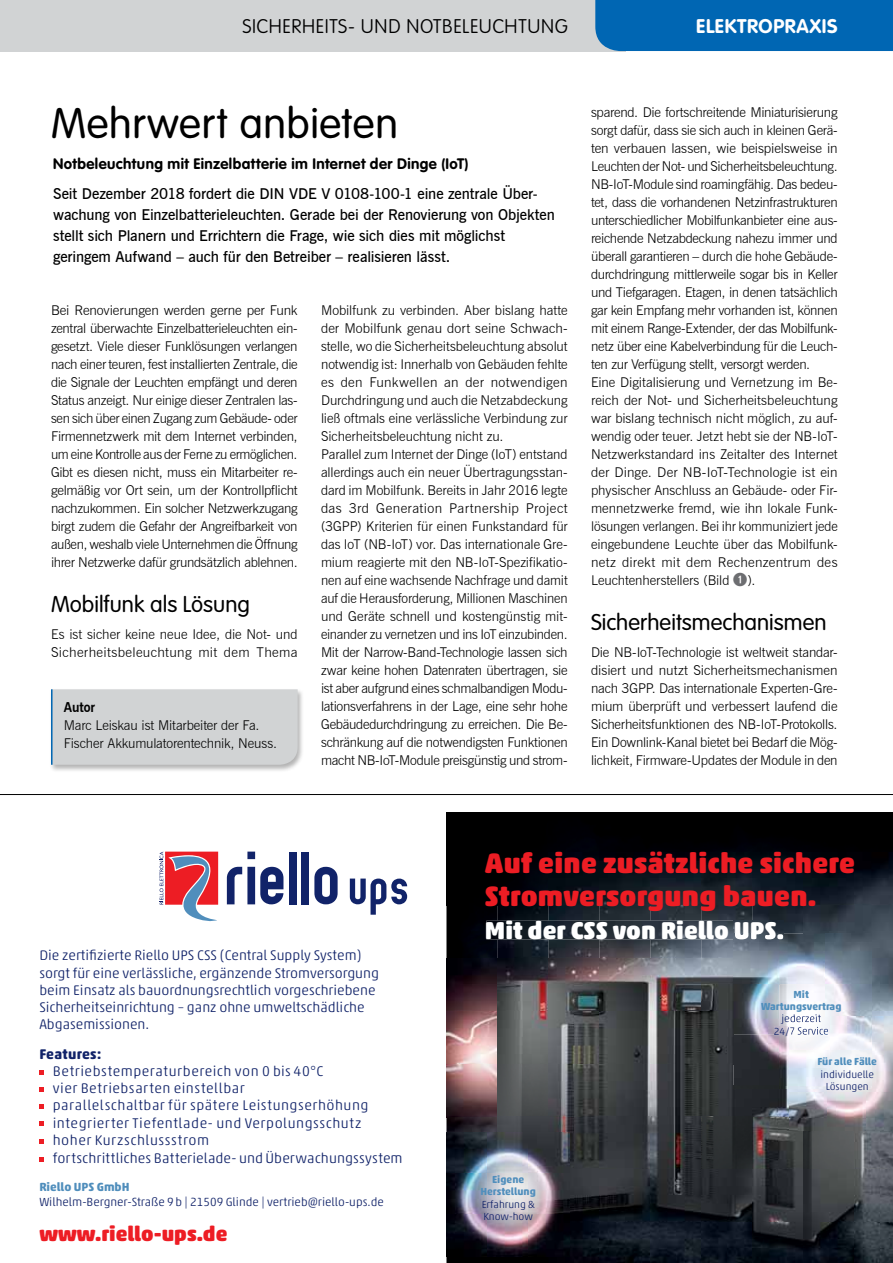
<style>
.page{position:relative;width:893px;height:1263px;background:#fff}
.page>*{position:absolute;margin:0;border:0;box-sizing:border-box;transform-origin:0 0}
.t1{font:300 42px "VAG Rounded Std";letter-spacing:.015em;color:#000}
.t2{font:900 28.5px/33px "Akko Rounded Pro";letter-spacing:.01em;color:#ed1d24}
.t3{font:900 24.75px "Akko Rounded Pro";color:#fff}
.t4{font:300 22.5px "VAG Rounded Std";color:#000}
.t5{font:900 21px "Akko Rounded Pro";color:#ed1d24}
.t6{font:100 19.5px "VAG Rounded Std";letter-spacing:.035em;color:#000}
.t7{font:700 19.5px "VAG Rounded Std";letter-spacing:.035em;color:#fff}
.t8{font:600 15px/21px "News Gothic BT";letter-spacing:-.005em;color:#000}
.t9{font:700 15px "VAG Rounded Std";letter-spacing:.025em;color:#000}
.t10{font:300 14.25px/17.4px "Akko Rounded Pro";letter-spacing:.03em;color:#112369}
.t11{font:300 14.1px/17.2px "Akko Rounded Pro";color:#112369}
.t12{font:300 13.5px/18px "News Gothic BT";letter-spacing:-.01em;color:#000}
.t13{font:300 13.5px/18px "News Gothic BT";letter-spacing:.02em;color:#000}
.t14{font:700 13.5px "News Gothic BT";letter-spacing:-.005em;color:#000}
.t15{font:300 12px "Akko Rounded Pro";color:#112369}
.t16{font:700 12px "Akko Rounded Pro";color:#508ebc}
.t17{font:700 10.35px/11.2px "Akko Rounded Pro";color:#508ebc;text-align:center}
.t18{font:300 10.35px/12.5px "Akko Rounded Pro";color:#112369}
.s1{font-family:"Combi Numerals Ltd";font-weight:400;font-size:18px;color:#6d6e71}
.s2{font-weight:700}
.s3{font-size:14.1px}
</style>
<div class="page">
<div style="left:0;top:0;width:626px;height:51px;background:#d1d3d4"></div>
<div style="left:595px;top:0;width:298px;height:51px;background:#0066b3"></div>
<div style="left:49px;top:688px;width:256px;height:85px;background:#000;opacity:.3"></div>
<div style="left:53px;top:689px;width:245px;height:76px;background:#d1d3d4"></div>
<hr style="left:51px;top:689px;width:2px;height:76px;background:#0066b3">
<img style="left:446px;top:812px;width:447px;height:93px">
<img style="left:446px;top:905px;width:307px;height:53px">
<img style="left:753px;top:905px;width:102px;height:29px">
<img style="left:855px;top:905px;width:38px;height:53px">
<img style="left:446px;top:958px;width:287px;height:106px">
<img style="left:872px;top:958px;width:21px;height:97px">
<img style="left:446px;top:1064px;width:307px;height:53px">
<img style="left:753px;top:1088px;width:36px;height:29px">
<img style="left:446px;top:1117px;width:51px;height:53px">
<img style="left:497px;top:1117px;width:51px;height:15px">
<img style="left:548px;top:1117px;width:256px;height:53px">
<img style="left:804px;top:1131px;width:89px;height:39px">
<img style="left:446px;top:1170px;width:1px;height:53px">
<img style="left:569px;top:1170px;width:324px;height:53px">
<img style="left:446px;top:1223px;width:51px;height:40px">
<img style="left:497px;top:1256px;width:51px;height:7px">
<img style="left:548px;top:1223px;width:345px;height:40px">
<img style="left:486px;top:921px;width:297px;height:18px">
<img style="left:871px;top:934px;width:1px;height:83px">
<img style="left:733px;top:939px;width:46px;height:149px">
<svg style="left:779px;top:1085px;width:10px;height:3px"></svg>
<img style="left:779px;top:934px;width:92px;height:50px">
<img style="left:779px;top:984px;width:46px;height:43px">
<img style="left:825px;top:984px;width:46px;height:33px">
<img style="left:779px;top:1036px;width:10px;height:49px">
<img style="left:733px;top:934px;width:50px;height:5px">
<img style="left:781px;top:1014px;width:40px;height:10px">
<img style="left:775px;top:1027px;width:13px;height:9px">
<img style="left:447px;top:1132px;width:122px;height:124px">
<img style="left:789px;top:1088px;width:78px;height:5px">
<img style="left:867px;top:1055px;width:26px;height:38px">
<img style="left:789px;top:1093px;width:104px;height:38px">
<img style="left:789px;top:1017px;width:83px;height:71px">
<img style="left:830px;top:1051px;width:41px;height:34px">
<img style="left:789px;top:1017px;width:32px;height:7px">
<img style="left:789px;top:1027px;width:39px;height:9px">
<svg style="left:39px;top:1070px;width:5px;height:4px"></svg>
<svg style="left:39px;top:1087px;width:5px;height:5px"></svg>
<svg style="left:39px;top:1104px;width:5px;height:5px"></svg>
<svg style="left:39px;top:1121px;width:5px;height:5px"></svg>
<svg style="left:39px;top:1139px;width:5px;height:4px"></svg>
<svg style="left:39px;top:1157px;width:5px;height:4px"></svg>
<svg style="left:350px;top:878px;width:57px;height:37px"></svg>
<svg style="left:227px;top:852px;width:56px;height:52px"></svg>
<div style="left:289px;top:852px;width:7px;height:52px;background:#112369"></div>
<div style="left:302px;top:852px;width:7px;height:52px;background:#112369"></div>
<svg style="left:314px;top:867px;width:24px;height:37px"></svg>
<svg style="left:160px;top:851px;width:59px;height:71px"></svg>
<hr style="left:0;top:794px;width:893px;height:1px;background:#000">
<h3 class="t6" style="left:242px;top:15px;width:327px">SICHERHEITS- UND NOTBELEUCHTUNG</h3>
<h3 class="t7" style="left:696px;top:15px;width:143px">Elektropraxis</h3>
<h1 class="t1" style="left:51px;top:100px;width:348px">Mehrwert anbieten</h1>
<p class="t9" style="left:53px;top:155px;width:417px">Notbeleuchtung mit Einzelbatterie im Internet der Dinge (IoT)</p>
<p class="t8" style="left:53px;top:183px;width:503px">Seit Dezember 2018 fordert die DIN VDE V 0108-100-1 eine zentrale Über&shy;wachung von Einzelbatterieleuchten. Gerade bei der Renovierung von Objekten stellt sich Planern und Errichtern die Frage, wie sich dies mit möglichst geringem Aufwand – auch für den Betreiber – realisieren lässt.</p>
<p class="t12" style="left:51px;top:301px;width:248px;text-align:justify">Bei Renovierungen werden gerne per Funk zentral überwachte Einzelbatterieleuchten ein&shy;gesetzt. Viele dieser Funklösungen verlangen nach einer teuren, fest installierten Zentrale, die die Signale der Leuchten empfängt und deren Status anzeigt. Nur einige dieser Zentralen las&shy;sen sich über einen Zugang zum Gebäude- oder Firmennetzwerk mit dem Internet verbinden, um eine Kontrolle aus der Ferne zu ermöglichen.<br>Gibt es diesen nicht, muss ein Mitarbeiter re&shy;gelmäßig vor Ort sein, um der Kontrollpflicht nachzukommen. Ein solcher Netzwerkzugang birgt zudem die Gefahr der Angreifbarkeit von außen, weshalb viele Unternehmen die Öffnung ihrer Netzwerke dafür grundsätzlich ablehnen.</p>
<h3 class="t4" style="left:51px;top:591px;width:200px">Mobilfunk als Lösung</h3>
<p class="t13" style="left:51px;top:625px;width:248px">Es ist sicher keine neue Idee, die Not- und<br>Sicherheitsbeleuchtung mit dem Thema</p>
<p class="t14" style="left:64px;top:699px;width:33px">Autor</p>
<p class="t12" style="left:64px;top:716px;width:215px">Marc Leiskau ist Mitarbeiter der Fa.<br>Fischer Akkumulatorentechnik, Neuss.</p>
<p class="t12" style="left:321px;top:301px;width:248px">Mobilfunk zu verbinden. Aber bislang hatte der Mobilfunk genau dort seine Schwach&shy;stelle, wo die Sicherheitsbeleuchtung absolut notwendig ist: Innerhalb von Gebäuden fehlte es den Funkwellen an der notwendigen Durchdringung und auch die Netzabdeckung ließ oftmals eine verlässliche Verbindung zur Sicherheitsbeleuchtung nicht zu.<br>Parallel zum Internet der Dinge (IoT) entstand allerdings auch ein neuer Übertragungsstan&shy;dard im Mobilfunk. Bereits in Jahr 2016 legte das 3rd Generation Partnership Project (3GPP) Kriterien für einen Funkstandard für das IoT (NB-IoT) vor. Das internationale Gre&shy;mium reagierte mit den NB-IoT-Spezifikatio&shy;nen auf eine wachsende Nachfrage und damit auf die Herausforderung, Millionen Maschinen und Geräte schnell und kostengünstig mit&shy;einander zu vernetzen und ins IoT einzubinden.<br>Mit der Narrow-Band-Technologie lassen sich zwar keine hohen Datenraten übertragen, sie ist aber aufgrund eines schmalbandigen Modu&shy;lationsverfahrens in der Lage, eine sehr hohe Gebäudedurchdringung zu erreichen. Die Be&shy;schränkung auf die notwendigsten Funktionen macht NB-IoT-Module preisgünstig und strom-</p>
<p class="t12" style="left:591px;top:103px;width:248px">sparend. Die fortschreitende Miniaturisierung sorgt dafür, dass sie sich auch in kleinen Gerä&shy;ten verbauen lassen, wie beispielsweise in Leuchten der Not- und Sicherheitsbeleuchtung.<br>NB-IoT-Module sind roamingfähig. Das bedeu&shy;tet, dass die vorhandenen Netzinfrastrukturen unterschiedlicher Mobilfunkanbieter eine aus&shy;reichende Netzabdeckung nahezu immer und überall garantieren – durch die hohe Gebäude&shy;durchdringung mittlerweile sogar bis in Keller und Tiefgaragen. Etagen, in denen tatsächlich gar kein Empfang mehr vorhanden ist, können mit einem Range-Extender, der das Mobilfunk&shy;netz über eine Kabelverbindung für die Leuch&shy;ten zur Verfügung stellt, versorgt werden.<br>Eine Digitalisierung und Vernetzung im Be&shy;reich der Not- und Sicherheitsbeleuchtung war bislang technisch nicht möglich, zu auf&shy;wendig oder teuer. Jetzt hebt sie der NB-IoT-Netzwerkstandard ins Zeitalter des Internet der Dinge. Der NB-IoT-Technologie ist ein physischer Anschluss an Gebäude- oder Fir&shy;mennetzwerke fremd, wie ihn lokale Funk&shy;lösungen verlangen. Bei ihr kommuniziert jede eingebundene Leuchte über das Mobilfunk&shy;netz direkt mit dem Rechenzentrum des Leuchtenherstellers (Bild <span class="s1">1</span>).</p>
<h3 class="t4" style="left:591px;top:609px;width:237px">Sicherheitsmechanismen</h3>
<p class="t12" style="left:591px;top:643px;width:248px;text-align:justify">Die NB-IoT-Technologie ist weltweit standar&shy;disiert und nutzt Sicherheitsmechanismen nach 3GPP. Das internationale Experten-Gre&shy;mium überprüft und verbessert laufend die Sicherheitsfunktionen des NB-IoT-Protokolls.<br>Ein Downlink-Kanal bietet bei Bedarf die Mög&shy;lichkeit, Firmware-Updates der Module in den</p>
<p class="t11" style="left:39px;top:947px;width:341px">Die zertifizierte Riello UPS CSS (Central Supply System) sorgt für eine verlässliche, ergänzende Stromversorgung beim Einsatz als bauordnungsrechtlich vorgeschriebene Sicherheitseinrichtung – ganz ohne umweltschädliche Abgasemissionen.</p>
<p class="t10" style="left:53px;top:1045px;width:351px;text-indent:-14px"><span class="s2">Features:<br></span>Betriebstemperaturbereich von 0 <span class="s3">bis</span> 40°C<br>vier Betriebsarten einstellbar<br>parallelschaltbar für spätere Leistungserhöhung integrierter Tiefentlade- und Verpolungsschutz hoher Kurzschlussstrom<br>fortschrittliches Batterielade- und Überwachungssystem</p>
<p class="t16" style="left:39px;top:1179px;width:92px">Riello UPS GmbH</p>
<p class="t15" style="left:39px;top:1195px;width:346px">Wilhelm-Bergner-Straße 9 b | 21509 Glinde | vertrieb@riello-ups.de</p>
<h3 class="t5" style="left:39px;top:1220px;width:190px">www.riello-ups.de</h3>
<h2 class="t2" style="left:485px;top:846px;width:371px">Auf eine zusätzliche sichere<br>Stromversorgung bauen.</h2>
<h3 class="t3" style="left:485px;top:915px;width:300px">Mit der CSS von Riello UPS.</h3>
<p class="t17" style="left:761px;top:989px;width:82px">Mit<br>Wartungsvertrag</p>
<p class="t18" style="left:781px;top:1012px;width:41px">jederzeit</p>
<p class="t17" style="left:480px;top:1173px;width:57px;line-height:12.5px">Eigene<br>Herstellung</p>
<p class="t18" style="left:482px;top:1198px;width:55px">Erfahrung &amp;<br>Know-how</p>
<p class="t17" style="left:817px;top:1056px;width:61px">Für alle Fälle</p>
<p class="t18" style="left:820px;top:1068px;width:55px;text-align:center">individuelle<br>Lösungen</p>
</div>
